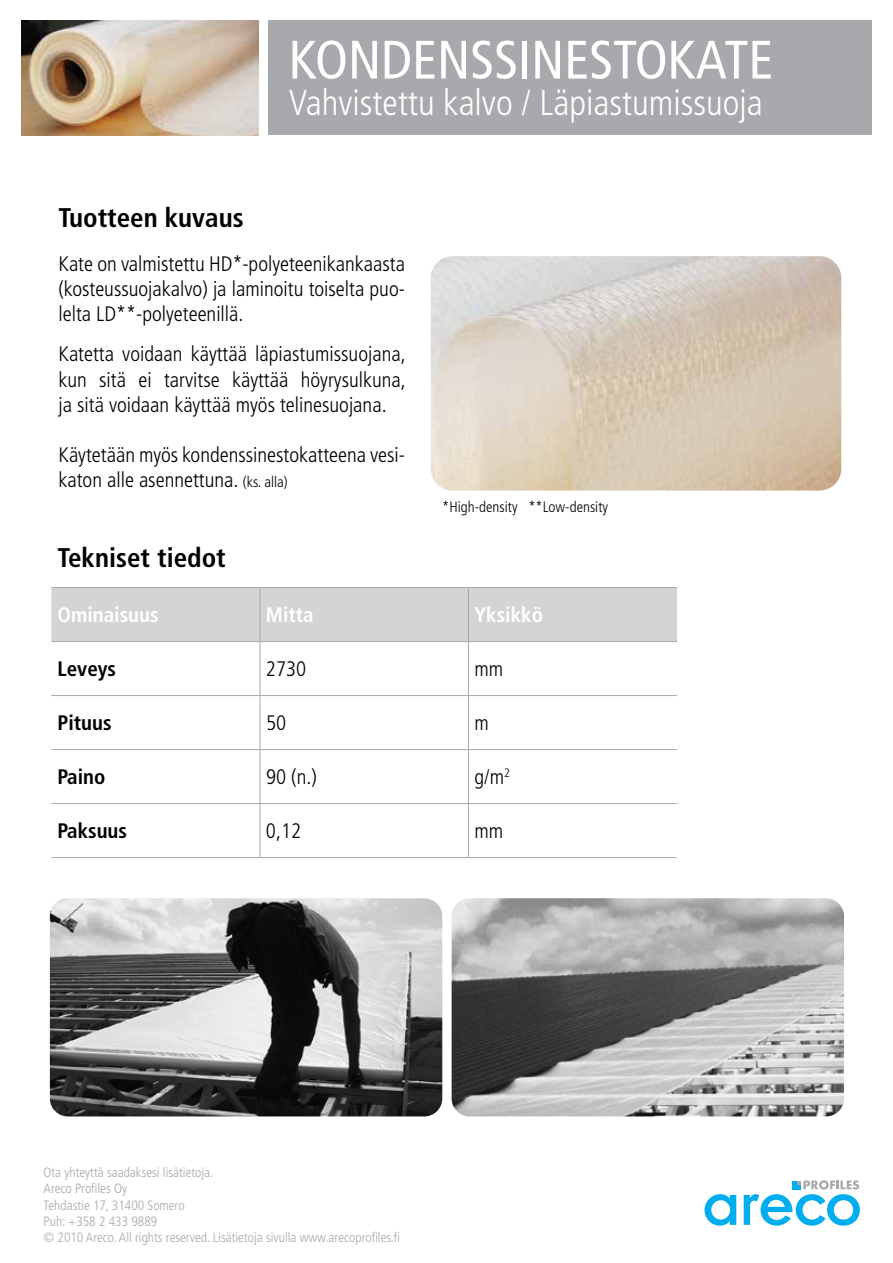
<style>
.page{position:relative;width:893px;height:1263px;background:#fff}
.page>*{position:absolute;margin:0;border:0;box-sizing:border-box;transform-origin:0 0}
.t1{font:condensed 54px "Frutiger";color:#fff}
.t2{font:300 condensed 36px "Frutiger";color:#fff}
.t3{font:700 condensed 27px "Frutiger";color:#000}
.t4{font:300 condensed 21px/25.2px "Frutiger";color:#000;text-align:justify}
.t5{font:700 condensed 21px "Frutiger";color:#000}
.t6{font:700 condensed 21px "Frutiger";color:#fff}
.t7{font:300 condensed 15px "Frutiger";color:#000}
.t8{font:300 condensed 13.5px/16.2px "Frutiger";color:#a7a9ac}
.s1{font-size:15px}
</style>
<div class="page">
<img style="left:21px;top:20px;width:238px;height:115px">
<div style="left:51px;top:588px;width:626px;height:53px;background:#d3d4d5"></div>
<hr style="left:51px;top:587px;width:209px;height:1px;background:#a7a9ac">
<hr style="left:260px;top:587px;width:208px;height:1px;background:#a7a9ac">
<hr style="left:468px;top:587px;width:209px;height:1px;background:#a7a9ac">
<hr style="left:51px;top:641px;width:209px;height:1px;background:#a7a9ac">
<hr style="left:260px;top:641px;width:208px;height:1px;background:#a7a9ac">
<hr style="left:468px;top:641px;width:209px;height:1px;background:#a7a9ac">
<hr style="left:260px;top:588px;width:1px;height:53px;background:#a7a9ac">
<hr style="left:468px;top:588px;width:1px;height:53px;background:#a7a9ac">
<hr style="left:260px;top:642px;width:1px;height:53px;background:#a7a9ac">
<hr style="left:468px;top:642px;width:1px;height:53px;background:#a7a9ac">
<hr style="left:51px;top:695px;width:209px;height:1px;background:#a7a9ac">
<hr style="left:260px;top:695px;width:208px;height:1px;background:#a7a9ac">
<hr style="left:260px;top:696px;width:1px;height:53px;background:#a7a9ac">
<hr style="left:468px;top:695px;width:209px;height:1px;background:#a7a9ac">
<hr style="left:468px;top:696px;width:1px;height:53px;background:#a7a9ac">
<hr style="left:51px;top:749px;width:209px;height:1px;background:#a7a9ac">
<hr style="left:260px;top:749px;width:208px;height:1px;background:#a7a9ac">
<hr style="left:260px;top:750px;width:1px;height:53px;background:#a7a9ac">
<hr style="left:468px;top:749px;width:209px;height:1px;background:#a7a9ac">
<hr style="left:468px;top:750px;width:1px;height:53px;background:#a7a9ac">
<hr style="left:51px;top:803px;width:209px;height:1px;background:#a7a9ac">
<hr style="left:260px;top:803px;width:208px;height:1px;background:#a7a9ac">
<hr style="left:260px;top:804px;width:1px;height:53px;background:#a7a9ac">
<hr style="left:468px;top:803px;width:209px;height:1px;background:#a7a9ac">
<hr style="left:468px;top:804px;width:1px;height:53px;background:#a7a9ac">
<hr style="left:51px;top:857px;width:209px;height:1px;background:#a7a9ac">
<hr style="left:260px;top:857px;width:208px;height:1px;background:#a7a9ac">
<hr style="left:468px;top:857px;width:209px;height:1px;background:#a7a9ac">
<img style="left:431px;top:256px;width:410px;height:234px">
<svg style="left:704px;top:1194px;width:32px;height:31px"></svg>
<svg style="left:744px;top:1180px;width:116px;height:45px"></svg>
<div style="left:268px;top:20px;width:604px;height:115px;background:#a7a9ac"></div>
<img style="left:50px;top:898px;width:392px;height:218px">
<img style="left:452px;top:898px;width:392px;height:218px">
<p class="t3" style="left:58px;top:202px;width:187px">Tuotteen kuvaus</p>
<h1 class="t1" style="left:289px;top:28px;width:486px">KONDENSSINESTOKATE</h1>
<h2 class="t2" style="left:289px;top:82px;width:475px">Vahvistettu kalvo / Läpiastumissuoja</h2>
<p class="t4" style="left:58px;top:251px;width:348px">Kate on valmistettu HD*-polyeteenikankaasta (kosteussuojakalvo) ja laminoitu toiselta puo&shy;lelta LD**-polyeteenillä.</p>
<p class="t4" style="left:58px;top:342px;width:349px">Katetta voidaan käyttää läpiastumissuojana, kun sitä ei tarvitse käyttää höyrysulkuna, ja sitä voidaan käyttää myös telinesuojana.</p>
<p class="t4" style="left:58px;top:443px;width:348px">Käytetään myös kondenssinestokatteena vesi&shy;katon alle asennettuna. <span class="s1">(ks. alla)</span></p>
<p class="t3" style="left:57px;top:542px;width:170px">Tekniset tiedot</p>
<p class="t7" style="left:442px;top:498px;width:167px">*High-density **Low-density</p>
<p class="t6" style="left:57px;top:603px;width:103px">Ominaisuus</p>
<p class="t6" style="left:266px;top:603px;width:49px">Mitta</p>
<p class="t6" style="left:474px;top:603px;width:70px">Yksikkö</p>
<p class="t5" style="left:57px;top:657px;width:60px">Leveys</p>
<p class="t4" style="left:266px;top:657px;width:42px">2730</p>
<p class="t4" style="left:474px;top:657px;width:30px">mm</p>
<p class="t5" style="left:57px;top:711px;width:56px">Pituus</p>
<p class="t4" style="left:266px;top:711px;width:22px">50</p>
<p class="t4" style="left:474px;top:711px;width:16px">m</p>
<p class="t5" style="left:57px;top:765px;width:49px">Paino</p>
<p class="t4" style="left:266px;top:765px;width:52px">90 (n.)</p>
<p class="t4" style="left:475px;top:765px;width:37px">g/m<sup>2</sup></p>
<p class="t5" style="left:57px;top:819px;width:71px">Paksuus</p>
<p class="t4" style="left:266px;top:819px;width:37px">0,12</p>
<p class="t4" style="left:474px;top:819px;width:30px">mm</p>
<p class="t8" style="left:44px;top:1164px;width:358px">Ota yhteyttä saadaksesi lisätietoja.<br>Areco Profiles Oy<br>Tehdastie 17, 31400 Somero<br>Puh: +358 2 433 9889<br>© 2010 Areco. All rights reserved. Lisätietoja sivulla www.arecoprofiles.fi</p>
</div>
